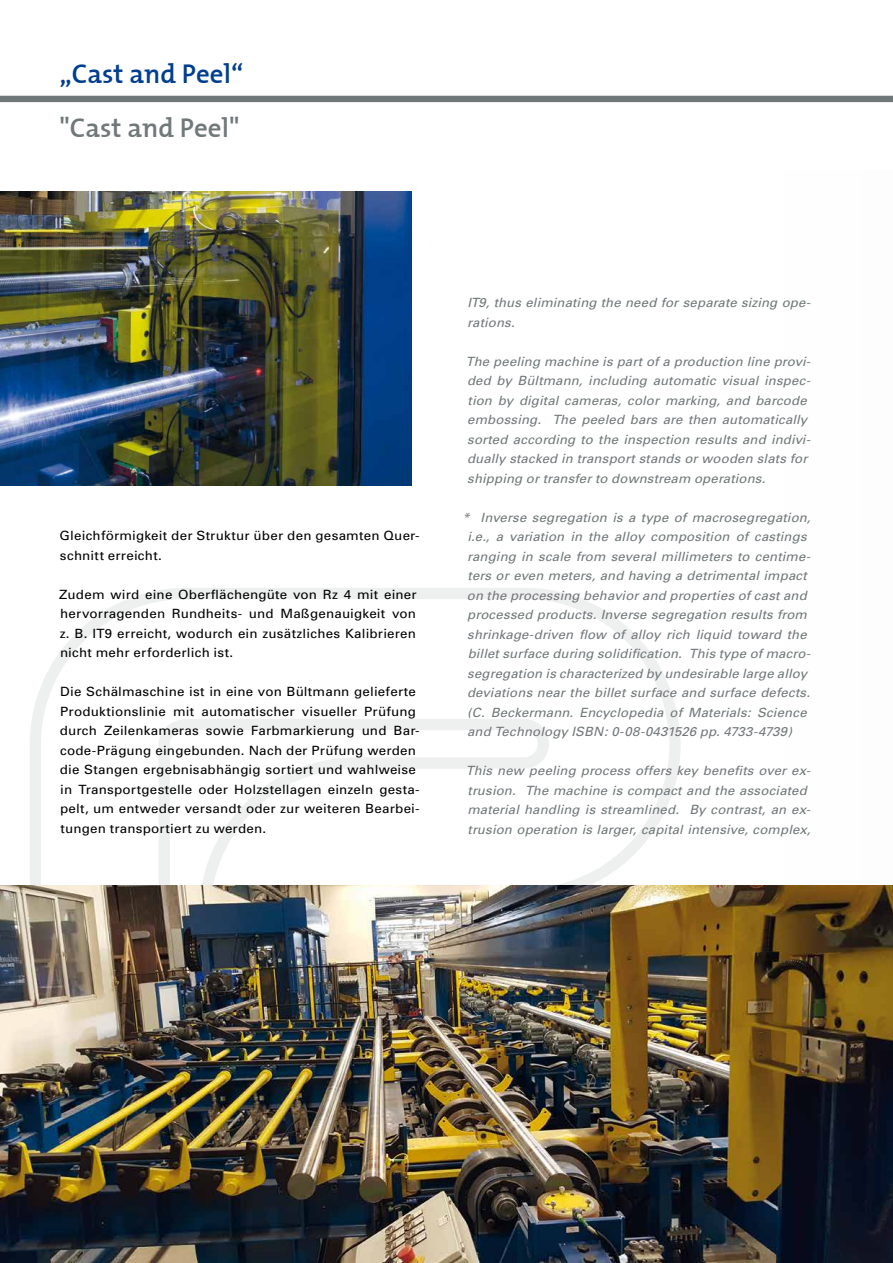
<style>
.page{position:relative;width:893px;height:1263px;background:#fff}
.page>*{position:absolute;margin:0;border:0;box-sizing:border-box;transform-origin:0 0}
.t1{font:27px "The Mix Semi Bold Plain";color:#003e90}
.t2{font:27px "The Mix Semi Bold Plain";color:#717879}
.t3{font:italic 12.75px/19.5px "Univers";letter-spacing:.01em;color:#717879}
.t4{font:12.75px/19.5px "Univers";letter-spacing:.015em;color:#000;scale:1.05 1}
</style>
<div class="page">
<svg style="left:30px;top:588px;width:651px;height:297px"></svg>
<div style="left:0;top:96px;width:893px;height:6px;background:#717879"></div>
<img style="left:0;top:191px;width:411px;height:294px">
<img style="left:0;top:885px;width:893px;height:378px">
<h1 class="t1" style="left:60px;top:51px;width:185px">„Cast and Peel“</h1>
<h1 class="t2" style="left:60px;top:105px;width:181px">"Cast and Peel"</h1>
<p class="t4" style="left:60px;top:526px;width:344px">Gleichförmigkeit der Struktur über den gesamten Quer&shy;schnitt erreicht.</p>
<p class="t4" style="left:59px;top:584px;width:342px;text-align:justify">Zudem wird eine Oberflächengüte von Rz 4 mit einer hervorragenden Rundheits- und Maßgenauigkeit von z. B. IT9 erreicht, wodurch ein zusätzliches Kalibrieren nicht mehr erforderlich ist.</p>
<p class="t4" style="left:60px;top:682px;width:344px">Die Schälmaschine ist in eine von Bültmann gelieferte Produktionslinie mit automatischer visueller Prüfung durch Zeilenkameras sowie Farbmarkierung und Bar&shy;code-Prägung eingebunden. Nach der Prüfung werden die Stangen ergebnisabhängig sortiert und wahlweise in Transportgestelle oder Holzstellagen einzeln gesta&shy;pelt, um entweder versandt oder zur weiteren Bearbei&shy;tungen transportiert zu werden.</p>
<p class="t3" style="left:467px;top:293px;width:345px">IT9, thus eliminating the need for separate sizing ope&shy;rations.</p>
<p class="t3" style="left:466px;top:352px;width:346px">The peeling machine is part of a production line provi&shy;ded by Bültmann, including automatic visual inspec&shy;tion by digital cameras, color marking, and barcode embossing. The peeled bars are then automatically sorted according to the inspection results and indivi&shy;dually stacked in transport stands or wooden slats for shipping or transfer to downstream operations.</p>
<p class="t3" style="left:467px;top:508px;width:345px;text-indent:-4px">* Inverse segregation is a type of macrosegregation, i.e., a variation in the alloy composition of castings ranging in scale from several millimeters to centime&shy;ters or even meters, and having a detrimental impact on the processing behavior and properties of cast and processed products. Inverse segregation results from shrinkage-driven flow of alloy rich liquid toward the billet surface during solidification. This type of macro&shy;segregation is characterized by undesirable large alloy deviations near the billet surface and surface defects. (C. Beckermann. Encyclopedia of Materials: Science and Technology ISBN: 0-08-0431526 pp. 4733-4739)</p>
<p class="t3" style="left:466px;top:761px;width:346px">This new peeling process offers key benefits over ex&shy;trusion. The machine is compact and the associated material handling is streamlined. By contrast, an ex&shy;trusion operation is larger, capital intensive, complex,</p>
</div>
